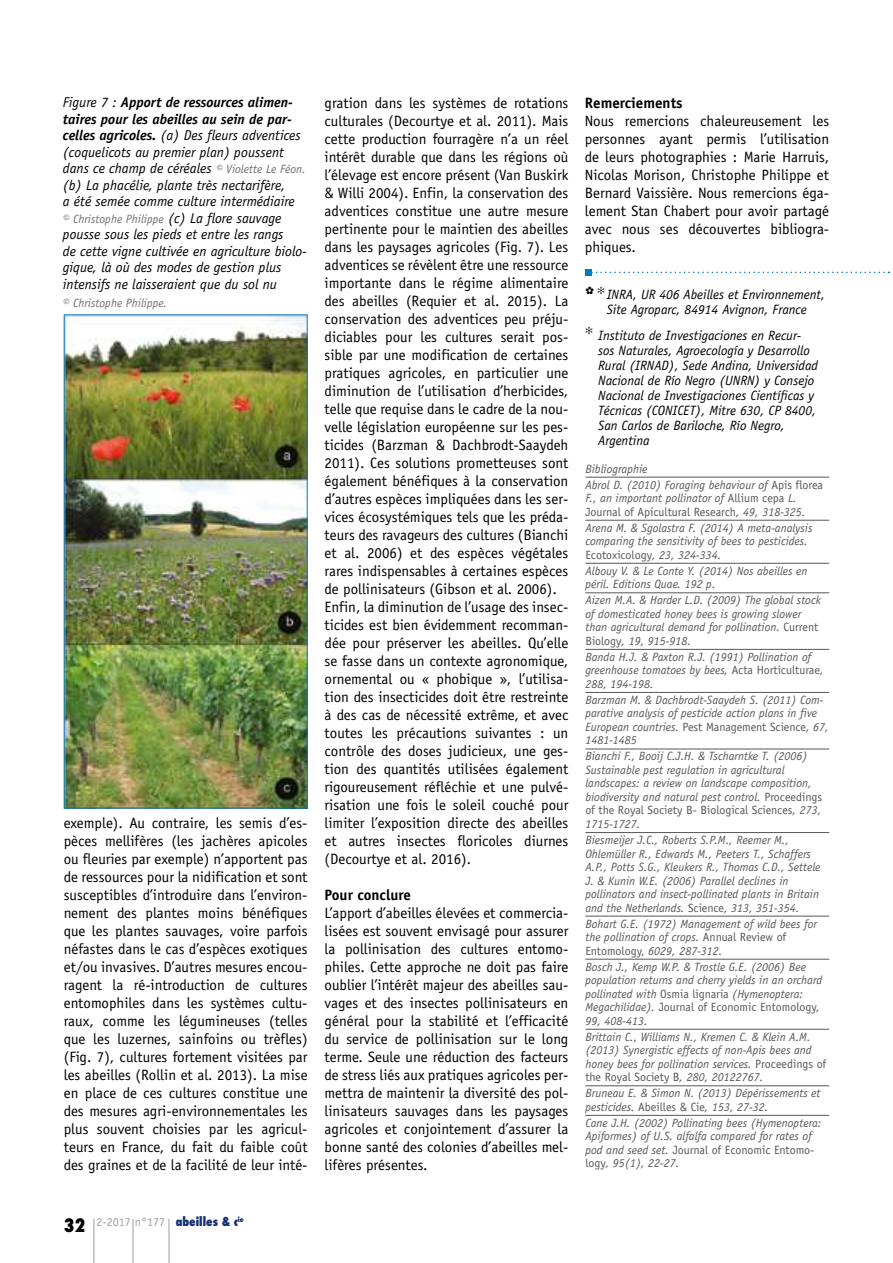
<style>
.page{position:relative;width:893px;height:1263px;background:#fff}
.page>*{position:absolute;margin:0;border:0;box-sizing:border-box;transform-origin:0 0}
.t1{font:15px/18px "Officina Sans";color:#000;text-align:justify}
.t2{font:700 15px "Officina Sans";color:#000}
.t3{font:italic 14.25px/16.5px "Officina Sans";color:#000}
.t4{font:italic 13.5px/15px "Officina Sans";color:#000;text-align:center}
.t5{font:italic 12px/13.5px "Officina Sans";color:#575756}
.t6{font:italic 12px "Officina Sans";color:#706f6f}
.t7{font:12px "Officina Sans";color:#9d9d9c}
.s1{font-weight:700}
.s2{font-size:12px;color:#706f6f}
.s3{font-size:14.25px;color:#000}
.s4{font-style:normal}
.s5{font-family:"Futura";font-weight:800;font-stretch:condensed;font-size:18px;color:#000}
.s6{font-family:"Futura";font-weight:800;font-stretch:condensed;color:#163072}
</style>
<div class="page">
<hr style="left:133px;top:1219px;width:1px;height:44px;background:#9d9d9c">
<hr style="left:169px;top:1219px;width:1px;height:44px;background:#9d9d9c">
<hr style="left:94px;top:1219px;width:1px;height:44px;background:#9d9d9c">
<svg style="left:585px;top:269px;width:304px;height:6px"></svg>
<hr style="left:585px;top:477px;width:244px;height:1px;background:#575756">
<hr style="left:585px;top:520px;width:244px;height:1px;background:#575756">
<hr style="left:585px;top:563px;width:244px;height:1px;background:#575756">
<hr style="left:585px;top:592px;width:244px;height:1px;background:#575756">
<hr style="left:585px;top:649px;width:244px;height:1px;background:#575756">
<hr style="left:585px;top:692px;width:244px;height:1px;background:#575756">
<hr style="left:585px;top:749px;width:244px;height:1px;background:#575756">
<hr style="left:585px;top:832px;width:244px;height:1px;background:#575756">
<hr style="left:585px;top:916px;width:244px;height:1px;background:#575756">
<hr style="left:585px;top:959px;width:244px;height:1px;background:#575756">
<hr style="left:585px;top:1029px;width:244px;height:1px;background:#575756">
<hr style="left:585px;top:1085px;width:244px;height:1px;background:#575756">
<hr style="left:585px;top:1115px;width:244px;height:1px;background:#575756">
<img style="left:66px;top:316px;width:240px;height:490px">
<div style="left:64px;top:314px;width:244px;height:494px;border:1px solid #007cc2"></div>
<p class="t3" style="left:63px;top:94px;width:244px">Figure 7 : <span class="s1">Apport de ressources alimen&shy;taires pour les abeilles au sein de par&shy;celles agricoles.</span> (a) Des fleurs adventices (coquelicots au premier plan) poussent dans ce champ de céréales <span class="s2">© Violette Le Féon. </span>(b) La phacélie, plante très nectarifère,<br>a été semée comme culture intermédiaire</p>
<p class="t6" style="left:63px;top:212px;width:220px">© Christophe Philippe <span class="s3">(c) La flore sauvage</span></p>
<p class="t3" style="left:63px;top:226px;width:245px">pousse sous les pieds et entre les rangs<br>de cette vigne cultivée en agriculture biolo&shy;gique, là où des modes de gestion plus intensifs ne laisseraient que du sol nu</p>
<p class="t6" style="left:63px;top:296px;width:106px">© Christophe Philippe.</p>
<p class="t1" style="left:64px;top:814px;width:245px">exemple). Au contraire, les semis d’es&shy;pèces mellifères (les jachères apicoles ou fleuries par exemple) n’apportent pas de ressources pour la nidification et sont susceptibles d’introduire dans l’environ&shy;nement des plantes moins bénéfiques que les plantes sauvages, voire parfois néfastes dans le cas d’espèces exotiques et/ou invasives. D’autres mesures encou&shy;ragent la ré-introduction de cultures entomophiles dans les systèmes cultu&shy;raux, comme les légumineuses (telles que les luzernes, sainfoins ou trèfles) (Fig. 7), cultures fortement visitées par les abeilles (Rollin et al. 2013). La mise en place de ces cultures constitue une des mesures agri-environnementales les plus souvent choisies par les agricul&shy;teurs en France, du fait du faible coût des graines et de la facilité de leur inté-</p>
<p class="t1" style="left:325px;top:94px;width:245px;text-align:left">gration dans les systèmes de rotations culturales (Decourtye et al. 2011). Mais cette production fourragère n’a un réel intérêt durable que dans les régions où l’élevage est encore présent (Van Buskirk &amp; Willi 2004). Enfin, la conservation des adventices constitue une autre mesure pertinente pour le maintien des abeilles dans les paysages agricoles (Fig. 7). Les adventices se révèlent être une ressource importante dans le régime alimentaire des abeilles (Requier et al. 2015). La conservation des adventices peu préju&shy;diciables pour les cultures serait pos&shy;sible par une modification de certaines pratiques agricoles, en particulier une diminution de l’utilisation d’herbicides, telle que requise dans le cadre de la nou&shy;velle législation européenne sur les pes&shy;ticides (Barzman &amp; Dachbrodt-Saaydeh 2011). Ces solutions prometteuses sont également bénéfiques à la conservation d’autres espèces impliquées dans les ser&shy;vices écosystémiques tels que les préda&shy;teurs des ravageurs des cultures (Bianchi et al. 2006) et des espèces végétales rares indispensables à certaines espèces de pollinisateurs (Gibson et al. 2006).<br>Enfin, la diminution de l’usage des insec&shy;ticides est bien évidemment recomman&shy;dée pour préserver les abeilles. Qu’elle se fasse dans un contexte agronomique, ornemental ou « phobique », l’utilisa&shy;tion des insecticides doit être restreinte à des cas de nécessité extrême, et avec toutes les précautions suivantes : un contrôle des doses judicieux, une ges&shy;tion des quantités utilisées également rigoureusement réfléchie et une pulvé&shy;risation une fois le soleil couché pour limiter l’exposition directe des abeilles et autres insectes floricoles diurnes (Decourtye et al. 2016).</p>
<p class="t2" style="left:325px;top:886px;width:88px">Pour conclure</p>
<p class="t1" style="left:325px;top:904px;width:245px">L’apport d’abeilles élevées et commercia&shy;lisées est souvent envisagé pour assurer la pollinisation des cultures entomo&shy;philes. Cette approche ne doit pas faire oublier l’intérêt majeur des abeilles sau&shy;vages et des insectes pollinisateurs en général pour la stabilité et l’efficacité du service de pollinisation sur le long terme. Seule une réduction des facteurs de stress liés aux pratiques agricoles per&shy;mettra de maintenir la diversité des pol&shy;linisateurs sauvages dans les paysages agricoles et conjointement d’assurer la bonne santé des colonies d’abeilles mel&shy;lifères présentes.</p>
<p class="t2" style="left:585px;top:94px;width:99px">Remerciements</p>
<p class="t1" style="left:585px;top:112px;width:246px">Nous remercions chaleureusement les personnes ayant permis l’utilisation de leurs photographies : Marie Harruis, Nicolas Morison, Christophe Philippe et Bernard Vaissière. Nous remercions éga&shy;lement Stan Chabert pour avoir partagé avec nous ses découvertes bibliogra&shy;phiques.</p>
<p class="t4" style="left:585px;top:287px;width:241px">✿ ✻ INRA, UR 406 Abeilles et Environnement,<br>Site Agroparc, 84914 Avignon, France</p>
<p class="t4" style="left:598px;top:328px;width:221px;text-align:left;text-indent:-13px">✻ Instituto de Investigaciones en Recur&shy;sos Naturales, Agroecología y Desarrollo Rural (IRNAD), Sede Andina, Universidad Nacional de Río Negro (UNRN) y Consejo Nacional de Investigaciones Científicas y Técnicas (CONICET), Mitre 630, CP 8400, San Carlos de Bariloche, Río Negro, Argentina</p>
<p class="t5" style="left:585px;top:460px;width:239px;line-height:16px">Bibliographie<br>Abrol D. (2010) Foraging behaviour of <span class="s4">Apis florea</span></p>
<p class="t5" style="left:585px;top:491px;width:222px">F., an important pollinator of <span class="s4">Allium cepa</span> L.<br><span class="s4">Journal of Apicultural Research</span>, 49, 318-325.</p>
<p class="t5" style="left:585px;top:521px;width:229px">Arena M. &amp; Sgolastra F. (2014) A meta-analysis comparing the sensitivity of bees to pesticides.<br><span class="s4">Ecotoxicology</span>, 23, 324-334.</p>
<p class="t5" style="left:585px;top:564px;width:224px">Albouy V. &amp; Le Conte Y. (2014) Nos abeilles en péril. Editions Quae. 192 p.</p>
<p class="t5" style="left:585px;top:593px;width:237px">Aizen M.A. &amp; Harder L.D. (2009) The global stock of domesticated honey bees is growing slower than agricultural demand for pollination. <span class="s4">Current Biology</span>, 19, 915-918.</p>
<p class="t5" style="left:585px;top:650px;width:240px">Banda H.J. &amp; Paxton R.J. (1991) Pollination of greenhouse tomatoes by bees, <span class="s4">Acta Horticulturae</span>,<br>288, 194-198.</p>
<p class="t5" style="left:585px;top:693px;width:245px">Barzman M. &amp; Dachbrodt-Saaydeh S. (2011) Com&shy;parative analysis of pesticide action plans in five European countries. <span class="s4">Pest Management Science</span>, 67, 1481-1485</p>
<p class="t5" style="left:585px;top:750px;width:238px">Bianchi F., Booij C.J.H. &amp; Tscharntke T. (2006)<br>Sustainable pest regulation in agricultural landscapes: a review on landscape composition, biodiversity and natural pest control. <span class="s4">Proceedings of the Royal Society B- Biological Sciences</span>, 273, 1715-1727.</p>
<p class="t5" style="left:585px;top:833px;width:237px">Biesmeijer J.C., Roberts S.P.M., Reemer M., Ohlemüller R., Edwards M., Peeters T., Schaffers A.P., Potts S.G., Kleukers R., Thomas C.D., Settele J. &amp; Kunin W.E. (2006) Parallel declines in pollinators and insect-pollinated plants in Britain and the Netherlands. <span class="s4">Science</span>, 313, 351-354.</p>
<p class="t5" style="left:585px;top:917px;width:233px">Bohart G.E. (1972) Management of wild bees for the pollination of crops. <span class="s4">Annual Review of<br>Entomology,</span> 6029, 287-312.</p>
<p class="t5" style="left:585px;top:960px;width:238px">Bosch J., Kemp W.P. &amp; Trostle G.E. (2006) Bee population returns and cherry yields in an orchard pollinated with <span class="s4">Osmia lignaria</span> (Hymenoptera:<br>Megachilidae). <span class="s4">Journal of Economic Entomology, </span>99, 408-413.</p>
<p class="t5" style="left:585px;top:1030px;width:242px">Brittain C., Williams N., Kremen C. &amp; Klein A.M. (2013) Synergistic effects of non-Apis bees and honey bees for pollination services. <span class="s4">Proceedings of the Royal Society B</span>, 280, 20122767.</p>
<p class="t5" style="left:585px;top:1086px;width:237px">Bruneau E. &amp; Simon N. (2013) Dépérissements et pesticides. <span class="s4">Abeilles &amp; Cie</span>, 153, 27-32.</p>
<p class="t5" style="left:585px;top:1116px;width:238px">Cane J.H. (2002) Pollinating bees (Hymenoptera:<br>Apiformes) of U.S. alfalfa compared for rates of pod and seed set. <span class="s4">Journal of Economic Entomo&shy;logy</span>, 95(1), 22-27.</p>
<p class="t7" style="left:64px;top:1215px;width:181px"><span class="s5">32</span> 2-2017 n°177 <span class="s6">abeilles &amp; c</span><sup>ie</sup></p>
</div>
